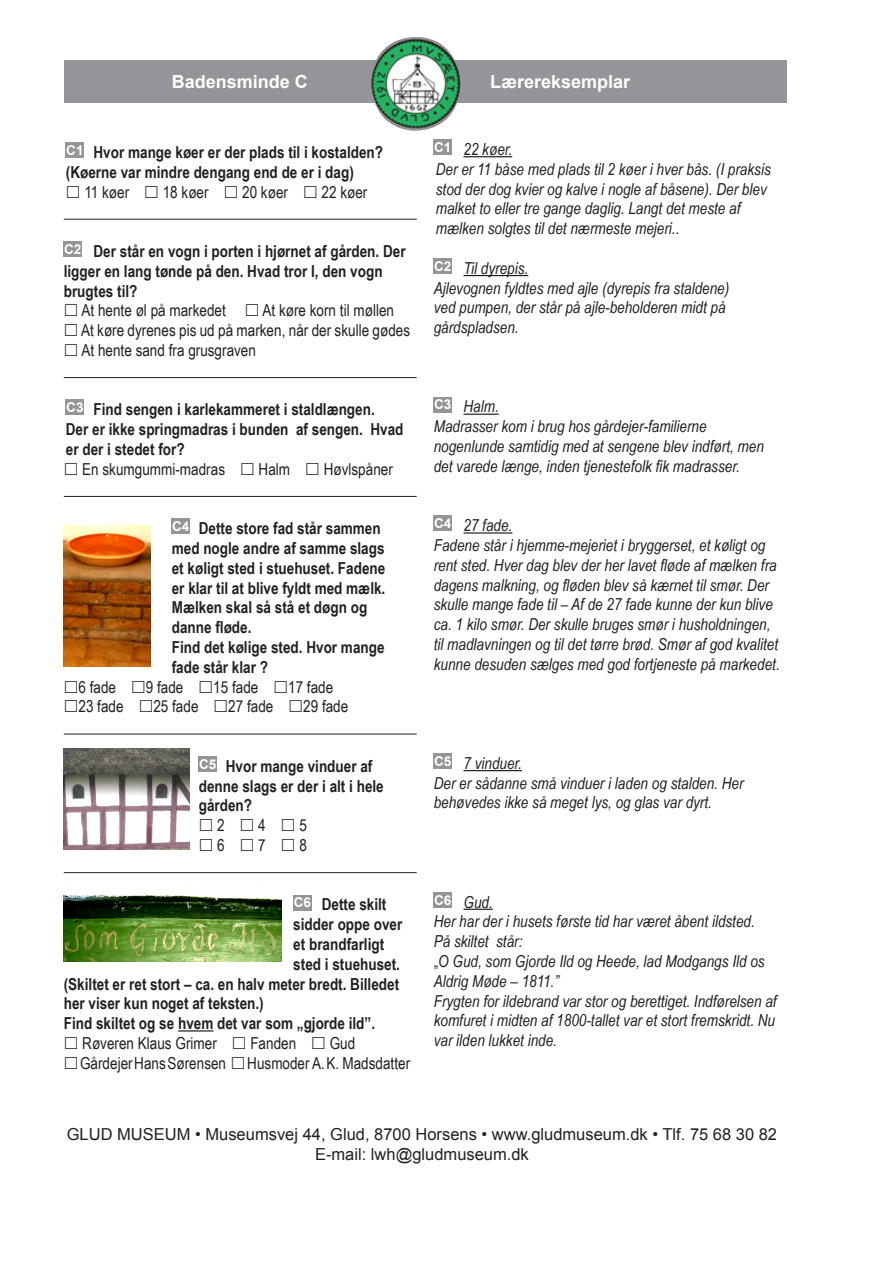
<style>
.page{position:relative;width:893px;height:1263px;background:#fff}
.page>*{position:absolute;margin:0;border:0;box-sizing:border-box;transform-origin:0 0}
.t1{font:700 18px "Arial";color:#fff}
.t2{font:italic 16.5px/19.8px "Arial Narrow";color:#231f20}
.t3{font:700 16.5px/19.8px "Arial Narrow";color:#231f20}
.t4{font:16.5px "Arial Narrow";color:#231f20}
.t5{font:16.5px "Arial";color:#231f20}
.t6{font:700 13.5px "Arial";color:#fff}
.s1{font-style:normal}
</style>
<div class="page">
<hr style="left:64px;top:219px;width:353px;height:1px;background:#231f20">
<hr style="left:64px;top:377px;width:353px;height:1px;background:#231f20">
<hr style="left:64px;top:496px;width:353px;height:1px;background:#231f20">
<hr style="left:64px;top:734px;width:353px;height:1px;background:#231f20">
<hr style="left:64px;top:872px;width:353px;height:1px;background:#231f20">
<hr style="left:178px;top:1030px;width:35px;height:1px;background:#231f20">
<div style="left:66px;top:142px;width:18px;height:16px;background:#939598"></div>
<div style="left:64px;top:241px;width:18px;height:16px;background:#939598"></div>
<div style="left:66px;top:400px;width:18px;height:15px;background:#939598"></div>
<div style="left:172px;top:518px;width:18px;height:16px;background:#939598"></div>
<div style="left:199px;top:756px;width:18px;height:16px;background:#939598"></div>
<div style="left:293px;top:895px;width:18px;height:15px;background:#939598"></div>
<hr style="left:463px;top:156px;width:49px;height:1px;background:#231f20">
<hr style="left:463px;top:275px;width:65px;height:1px;background:#231f20">
<hr style="left:463px;top:414px;width:36px;height:1px;background:#231f20">
<hr style="left:463px;top:532px;width:49px;height:2px;background:#231f20">
<hr style="left:463px;top:770px;width:59px;height:1px;background:#231f20">
<hr style="left:463px;top:909px;width:30px;height:1px;background:#231f20">
<div style="left:434px;top:139px;width:18px;height:16px;background:#939598"></div>
<div style="left:434px;top:258px;width:18px;height:16px;background:#939598"></div>
<div style="left:434px;top:397px;width:18px;height:15px;background:#939598"></div>
<div style="left:434px;top:515px;width:18px;height:16px;background:#939598"></div>
<div style="left:434px;top:753px;width:18px;height:16px;background:#939598"></div>
<div style="left:434px;top:892px;width:18px;height:15px;background:#939598"></div>
<div style="left:64px;top:60px;width:723px;height:42px;background:#939598"></div>
<img style="left:371px;top:37px;width:89px;height:94px">
<img style="left:64px;top:526px;width:87px;height:141px">
<img style="left:64px;top:748px;width:126px;height:101px">
<img style="left:64px;top:885px;width:217px;height:77px">
<p class="t1" style="left:172px;top:70px;width:138px">Badensminde C</p>
<p class="t1" style="left:490px;top:70px;width:142px">Lærereksemplar</p>
<p class="t6" style="left:66px;top:141px;width:19px">C1</p>
<p class="t3" style="left:94px;top:141px;width:291px">Hvor mange køer er der plads til i kostalden?</p>
<p class="t3" style="left:66px;top:161px;width:289px">(Køerne var mindre dengang end de er i dag)</p>
<p class="t4" style="left:84px;top:180px;width:46px">11 køer</p>
<p class="t4" style="left:163px;top:180px;width:47px">18 køer</p>
<p class="t4" style="left:242px;top:180px;width:47px">20 køer</p>
<p class="t4" style="left:322px;top:180px;width:47px">22 køer</p>
<p class="t6" style="left:64px;top:240px;width:19px">C2</p>
<p class="t3" style="left:64px;top:240px;width:343px;text-indent:30px">Der står en vogn i porten i hjørnet af gården. Der ligger en lang tønde på den. Hvad tror I, den vogn brugtes til?</p>
<p class="t4" style="left:82px;top:298px;width:146px">At hente øl på markedet</p>
<p class="t4" style="left:262px;top:298px;width:133px">At køre korn til møllen</p>
<p class="t4" style="left:81px;top:318px;width:331px">At køre dyrenes pis ud på marken, når der skulle gødes</p>
<p class="t4" style="left:82px;top:338px;width:176px">At hente sand fra grusgraven</p>
<p class="t6" style="left:434px;top:138px;width:19px">C1</p>
<p class="t2" style="left:463px;top:139px;width:50px">22 køer.</p>
<p class="t2" style="left:436px;top:159px;width:336px">Der er 11 båse med plads til 2 køer i hver bås. (I praksis stod der dog kvier og kalve i nogle af båsene). Der blev malket to eller tre gange daglig. Langt det meste af mælken solgtes til det nærmeste mejeri..</p>
<p class="t6" style="left:434px;top:257px;width:19px">C2</p>
<p class="t2" style="left:463px;top:258px;width:66px">Til dyrepis.</p>
<p class="t2" style="left:434px;top:278px;width:297px">Ajlevognen fyldtes med ajle (dyrepis fra staldene) ved pumpen, der står på ajle-beholderen midt på gårdspladsen.</p>
<p class="t6" style="left:66px;top:399px;width:19px">C3</p>
<p class="t3" style="left:94px;top:399px;width:283px">Find sengen i karlekammeret i staldlængen.</p>
<p class="t3" style="left:66px;top:419px;width:339px">Der er ikke springmadras i bunden af sengen. Hvad er der i stedet for?</p>
<p class="t4" style="left:82px;top:457px;width:144px">En skumgummi-madras</p>
<p class="t4" style="left:259px;top:457px;width:33px">Halm</p>
<p class="t4" style="left:324px;top:457px;width:71px">Høvlspåner</p>
<p class="t6" style="left:434px;top:396px;width:19px">C3</p>
<p class="t2" style="left:463px;top:396px;width:37px">Halm.</p>
<p class="t2" style="left:434px;top:416px;width:332px">Madrasser kom i brug hos gårdejer-familierne nogenlunde samtidig med at sengene blev indført, men det varede længe, inden tjenestefolk fik madrasser.</p>
<p class="t6" style="left:172px;top:517px;width:19px">C4</p>
<p class="t3" style="left:172px;top:518px;width:215px;text-indent:27px">Dette store fad står sammen med nogle andre af samme slags et køligt sted i stuehuset. Fadene er klar til at blive fyldt med mælk.<br>Mælken skal så stå et døgn og danne fløde.</p>
<p class="t3" style="left:172px;top:636px;width:214px">Find det kølige sted. Hvor mange fade står klar ?</p>
<p class="t6" style="left:434px;top:515px;width:19px">C4</p>
<p class="t2" style="left:463px;top:515px;width:50px">27 fade.</p>
<p class="t2" style="left:434px;top:535px;width:347px">Fadene står i hjemme-mejeriet i bryggerset, et køligt og rent sted. Hver dag blev der her lavet fløde af mælken fra dagens malkning, og fløden blev så kærnet til smør. Der skulle mange fade til – Af de 27 fade kunne der kun blive ca. 1 kilo smør. Der skulle bruges smør i husholdningen, til madlavningen og til det tørre brød. Smør af god kvalitet kunne desuden sælges med god fortjeneste på markedet.</p>
<p class="t4" style="left:78px;top:675px;width:39px">6 fade</p>
<p class="t4" style="left:146px;top:675px;width:39px">9 fade</p>
<p class="t4" style="left:213px;top:675px;width:47px">15 fade</p>
<p class="t4" style="left:288px;top:675px;width:47px">17 fade</p>
<p class="t4" style="left:78px;top:694px;width:47px">23 fade</p>
<p class="t4" style="left:153px;top:694px;width:47px">25 fade</p>
<p class="t4" style="left:228px;top:694px;width:47px">27 fade</p>
<p class="t4" style="left:303px;top:694px;width:47px">29 fade</p>
<p class="t6" style="left:199px;top:755px;width:19px">C5</p>
<p class="t3" style="left:199px;top:755px;width:187px;text-indent:27px">Hvor mange vinduer af denne slags er der i alt i hele gården?</p>
<p class="t4" style="left:217px;top:813px;width:9px">2</p>
<p class="t4" style="left:258px;top:813px;width:9px">4</p>
<p class="t4" style="left:299px;top:813px;width:9px">5</p>
<p class="t4" style="left:217px;top:833px;width:9px">6</p>
<p class="t4" style="left:258px;top:833px;width:9px">7</p>
<p class="t4" style="left:299px;top:833px;width:9px">8</p>
<p class="t6" style="left:434px;top:752px;width:19px">C5</p>
<p class="t2" style="left:463px;top:753px;width:60px">7 vinduer.</p>
<p class="t2" style="left:434px;top:773px;width:311px">Der er sådanne små vinduer i laden og stalden. Her behøvedes ikke så meget lys, og glas var dyrt.</p>
<p class="t6" style="left:294px;top:894px;width:19px">C6</p>
<p class="t3" style="left:293px;top:894px;width:111px;text-indent:28px">Dette skilt sidder oppe over et brandfarligt sted i stuehuset.</p>
<p class="t3" style="left:64px;top:973px;width:337px">(Skiltet er ret stort – ca. en halv meter bredt. Billedet her viser kun noget af teksten.)</p>
<p class="t3" style="left:64px;top:1013px;width:313px">Find skiltet og se hvem det var som „gjorde ild”.</p>
<p class="t4" style="left:82px;top:1031px;width:136px">Røveren Klaus Grimer</p>
<p class="t4" style="left:250px;top:1031px;width:47px">Fanden</p>
<p class="t4" style="left:330px;top:1031px;width:27px">Gud</p>
<p class="t4" style="left:80px;top:1051px;width:148px">Gårdejer Hans Sørensen</p>
<p class="t4" style="left:247px;top:1051px;width:164px">Husmoder A. K. Madsdatter</p>
<p class="t6" style="left:434px;top:891px;width:19px">C6</p>
<p class="t2" style="left:463px;top:891px;width:31px">Gud.</p>
<p class="t2" style="left:434px;top:911px;width:323px">Her har der i husets første tid har været åbent ildsted.</p>
<p class="t2" style="left:434px;top:931px;width:90px">På skiltet står:</p>
<p class="t2" style="left:434px;top:951px;width:332px"><span class="s1">„</span>O Gud, som Gjorde Ild og Heede, lad Modgangs Ild os<br>Aldrig Møde – 1811.”</p>
<p class="t2" style="left:434px;top:990px;width:344px;text-align:justify">Frygten for ildebrand var stor og berettiget. Indførelsen af komfuret i midten af 1800-tallet var et stort fremskridt. Nu var ilden lukket inde.</p>
<p class="t5" style="left:67px;top:1123px;width:712px">GLUD MUSEUM • Museumsvej 44, Glud, 8700 Horsens • www.gludmuseum.dk • Tlf. 75 68 30 82</p>
<p class="t5" style="left:315px;top:1143px;width:215px">E-mail: lwh@gludmuseum.dk</p>
</div>
